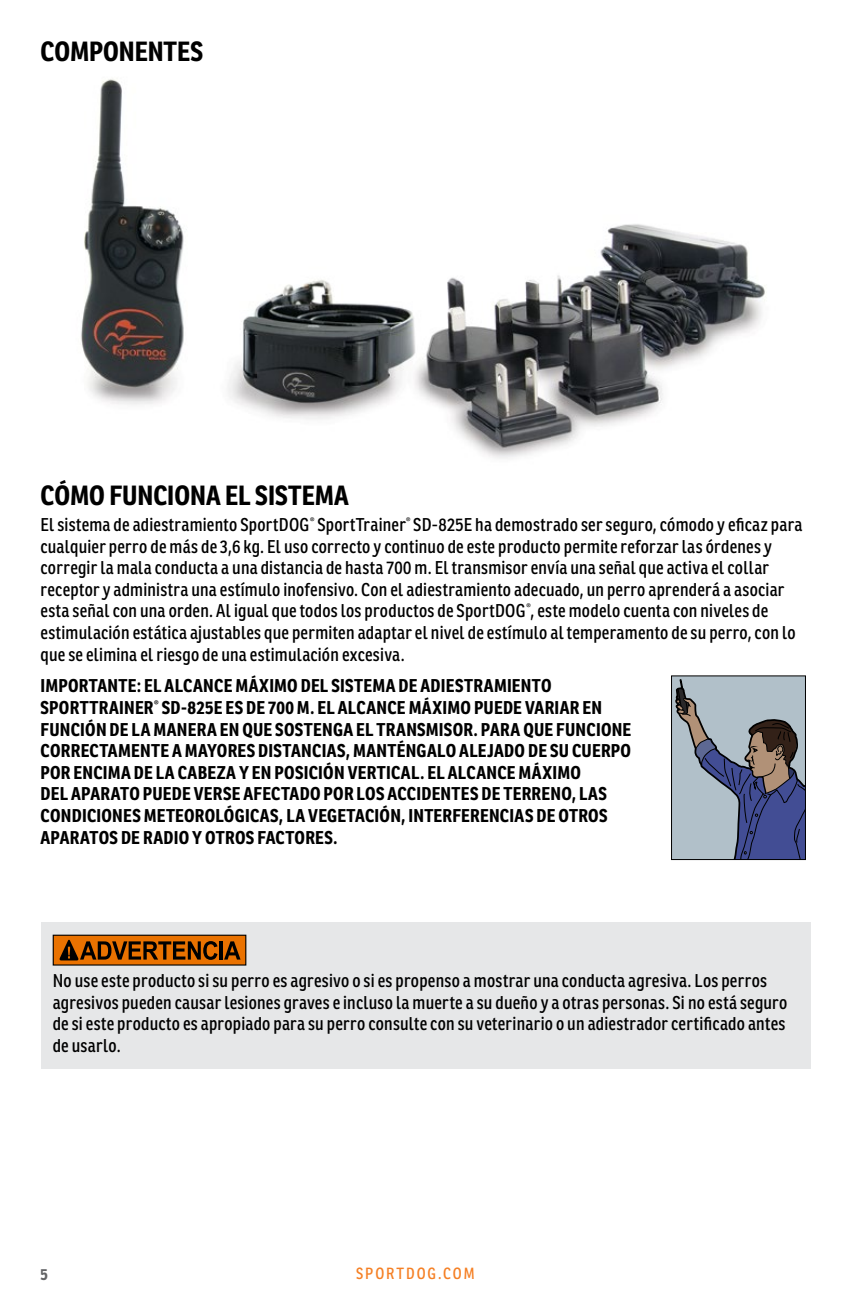
<style>
.page{position:relative;width:851px;height:1296px;background:#fff}
.page>*{position:absolute;margin:0;border:0;box-sizing:border-box;transform-origin:0 0}
.t1{font:700 27px "Ronnia Cond";letter-spacing:-.005em;color:#000}
.t2{font:18px/21.6px "Ronnia Cond";letter-spacing:.015em;color:#000}
.t3{font:700 18px/21.6px "Ronnia Cond";letter-spacing:.015em;color:#000}
.t4{font:15.75px "Ronnia Cond";letter-spacing:.12em;color:#f58025}
.t5{font:700 15.75px "Ronnia Cond";color:#636466}
</style>
<div class="page">
<img style="left:81px;top:79px;width:684px;height:380px">
<div style="left:40px;top:923px;width:770px;height:146px;background:#e6e7e8"></div>
<div style="left:53px;top:935px;width:193px;height:30px;background:#ea7200"></div>
<hr style="left:220px;top:941px;width:3px;height:19px;background:#000">
<svg style="left:224px;top:941px;width:16px;height:19px"></svg>
<svg style="left:59px;top:939px;width:158px;height:21px"></svg>
<div style="left:53px;top:935px;width:193px;height:31px;border:1px solid #000"></div>
<div style="left:671px;top:676px;width:134px;height:184px;background:#b1c0c9"></div>
<hr style="left:680px;top:680px;width:3px;height:15px;background:#fff">
<div style="left:679px;top:679px;width:5px;height:17px;border:1px solid #000"></div>
<svg style="left:675px;top:686px;width:128px;height:172px"></svg>
<div style="left:671px;top:676px;width:134px;height:184px;border:1px solid #000"></div>
<h1 class="t1" style="left:40px;top:34px;width:164px">COMPONENTES</h1>
<h1 class="t1" style="left:40px;top:477px;width:310px">CÓMO FUNCIONA EL SISTEMA</h1>
<p class="t2" style="left:40px;top:514px;width:763px">El sistema de adiestramiento SportDOG<sup>®</sup> SportTrainer<sup>®</sup> SD-825E ha demostrado ser seguro, cómodo y eficaz para cualquier perro de más de 3,6 kg. El uso correcto y continuo de este producto permite reforzar las órdenes y corregir la mala conducta a una distancia de hasta 700 m. El transmisor envía una señal que activa el collar receptor y administra una estímulo inofensivo. Con el adiestramiento adecuado, un perro aprenderá a asociar esta señal con una orden. Al igual que todos los productos de SportDOG<sup>®</sup>, este modelo cuenta con niveles de estimulación estática ajustables que permiten adaptar el nivel de estímulo al temperamento de su perro, con lo que se elimina el riesgo de una estimulación excesiva.</p>
<p class="t3" style="left:40px;top:675px;width:592px">IMPORTANTE: EL ALCANCE MÁXIMO DEL SISTEMA DE ADIESTRAMIENTO SPORTTRAINER<sup>®</sup> SD-825E ES DE 700 M. EL ALCANCE MÁXIMO PUEDE VARIAR EN FUNCIÓN DE LA MANERA EN QUE SOSTENGA EL TRANSMISOR. PARA QUE FUNCIONE CORRECTAMENTE A MAYORES DISTANCIAS, MANTÉNGALO ALEJADO DE SU CUERPO POR ENCIMA DE LA CABEZA Y EN POSICIÓN VERTICAL. EL ALCANCE MÁXIMO<br>DEL APARATO PUEDE VERSE AFECTADO POR LOS ACCIDENTES DE TERRENO, LAS CONDICIONES METEOROLÓGICAS, LA VEGETACIÓN, INTERFERENCIAS DE OTROS APARATOS DE RADIO Y OTROS FACTORES.</p>
<p class="t2" style="left:53px;top:970px;width:736px">No use este producto si su perro es agresivo o si es propenso a mostrar una conducta agresiva. Los perros agresivos pueden causar lesiones graves e incluso la muerte a su dueño y a otras personas. Si no está seguro de si este producto es apropiado para su perro consulte con su veterinario o un adiestrador certificado antes de usarlo.</p>
<p class="t5" style="left:40px;top:1264px;width:9px">5</p>
<p class="t4" style="left:356px;top:1264px;width:120px">SPORTDOG.COM</p>
</div>
